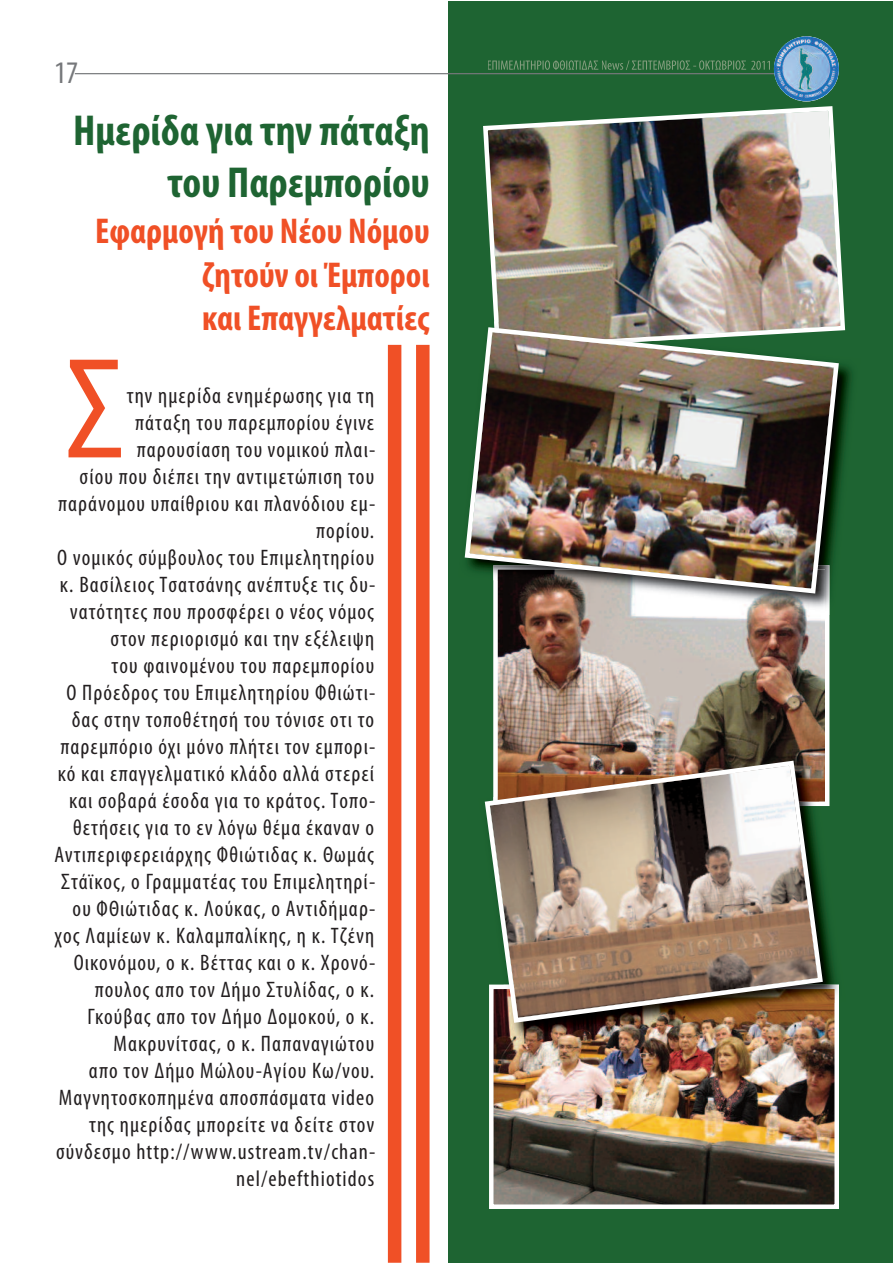
<style>
.page{position:relative;width:893px;height:1263px;background:#fff}
.page>*{position:absolute;margin:0;border:0;box-sizing:border-box;transform-origin:0 0}
.t1{font:condensed 144.9px "Myriad Pro";color:#f05026}
.t2{font:700 condensed 43.5px/52.2px "Myriad Pro";color:#1e6432;text-align:right}
.t3{font:700 condensed 36px/43.2px "Myriad Pro";color:#f05026;text-align:justify}
.t4{font:condensed 31.5px "Myriad Pro";color:#76787b}
.t5{font:condensed 22.5px/27px "Myriad Pro";letter-spacing:.05em;color:#231f20;text-align:right}
</style>
<div class="page">
<div style="left:449px;top:1px;width:444px;height:1262px;background:#1e6432"></div>
<hr style="left:75px;top:73px;width:751px;height:1px;background:#76787b">
<img style="left:774px;top:36px;width:65px;height:65px;border-radius:50%">
<svg style="left:488px;top:60px;width:244px;height:10px"></svg>
<div style="left:388px;top:345px;width:13px;height:918px;background:#f05026"></div>
<div style="left:416px;top:345px;width:14px;height:918px;background:#f05026"></div>
<img style="left:498px;top:615px;width:326px;height:143px">
<img style="left:494px;top:1025px;width:340px;height:179px">
<div style="left:489px;top:984px;width:350px;height:225px;border:4px solid #fff"></div>
<img style="left:483px;top:106px;width:362px;height:214px">
<img style="left:825px;top:797px;width:11px;height:187px">
<img style="left:498px;top:754px;width:321px;height:4px">
<img style="left:825px;top:984px;width:14px;height:19px">
<img style="left:504px;top:989px;width:330px;height:57px">
<img style="left:484px;top:758px;width:341px;height:267px">
<img style="left:494px;top:320px;width:358px;height:295px">
<img style="left:498px;top:596px;width:327px;height:19px">
<img style="left:494px;top:321px;width:181px;height:4px">
<img style="left:499px;top:322px;width:148px;height:3px">
<img style="left:464px;top:325px;width:377px;height:271px">
<h3 class="t4" style="left:54px;top:62px;width:26px">17</h3>
<h2 class="t2" style="left:73px;top:108px;width:358px">Ημερίδα για την πάταξη του Παρεμπορίου</h2>
<h3 class="t3" style="left:202px;top:213px;width:229px;text-indent:-107px">Εφαρμογή του Νέου Νόμου ζητούν οι Έμποροι και Επαγγελματίες</h3>
<h1 class="t1" style="left:66px;top:358px;width:60px">Σ</h1>
<p class="t5" style="left:54px;top:384px;width:323px">την ημερίδα ενημέρωσης για τη<br>πάταξη του παρεμπορίου έγινε παρουσίαση του νομικού πλαι-<br>σίου που διέπει την αντιμετώπιση του παράνομου υπαίθριου και πλανόδιου εμ&shy;πορίου.<br>Ο νομικός σύμβουλος του Επιμελητηρίου κ. Βασίλειος Τσατσάνης ανέπτυξε τις δυ&shy;νατότητες που προσφέρει ο νέος νόμος στον περιορισμό και την εξέλειψη<br>του φαινομένου του παρεμπορίου<br>Ο Πρόεδρος του Επιμελητηρίου Φθιώτι&shy;δας στην τοποθέτησή του τόνισε οτι το παρεμπόριο όχι μόνο πλήτει τον εμπορι&shy;κό και επαγγελματικό κλάδο αλλά στερεί και σοβαρά έσοδα για το κράτος. Τοπο&shy;θετήσεις για το εν λόγω θέμα έκαναν ο Αντιπεριφερειάρχης Φθιώτιδας κ. Θωμάς Στάϊκος, ο Γραμματέας του Επιμελητηρί&shy;ου ΦΘιώτιδας κ. Λούκας, ο Αντιδήμαρ&shy;χος Λαμίεων κ. Καλαμπαλίκης, η κ. Τζένη Οικονόμου, ο κ. Βέττας και ο κ. Χρονό&shy;πουλος απο τον Δήμο Στυλίδας, ο κ.<br>Γκούβας απο τον Δήμο Δομοκού, ο κ.<br>Μακρυνίτσας, ο κ. Παπαναγιώτου<br>απο τον Δήμο Μώλου-Αγίου Κω/νου.<br>Μαγνητοσκοπημένα αποσπάσματα video της ημερίδας μπορείτε να δείτε στον σύνδεσμο http://www.ustream.tv/chan&shy;nel/ebefthiotidos</p>
</div>
